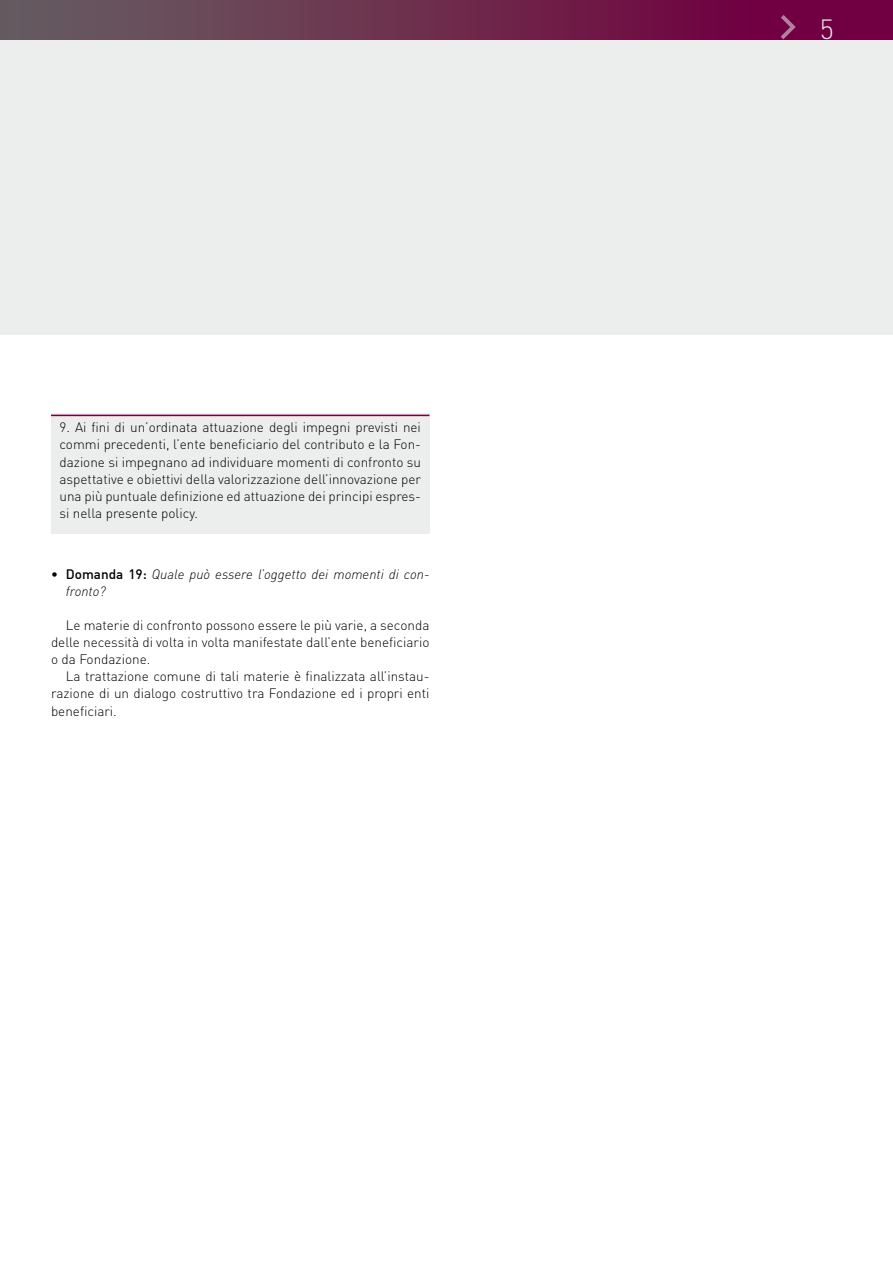
<style>
.page{position:relative;width:893px;height:1263px;background:#fff}
.page>*{position:absolute;margin:0;border:0;box-sizing:border-box;transform-origin:0 0}
.t1{font:300 27.45px "DIN";color:#eceded}
.t2{font:300 13.5px/17.1px "DIN";color:#000;text-align:justify}
.t3{font:italic 300 13.5px/17.1px "DIN";color:#000}
.s1{font-weight:500;font-style:normal}
</style>
<div class="page">
<div style="left:0;top:0;width:893px;height:335px;background:#eceded"></div>
<div style="left:0;top:0;width:893px;height:39px;background:linear-gradient(to right,#676060,#72003c)"></div>
<svg style="left:781px;top:15px;width:15px;height:24px"></svg>
<div style="left:51px;top:413px;width:378px;height:120px;background:#eceded"></div>
<hr style="left:51px;top:415px;width:378px;height:1px;background:#700041">
<p class="t2" style="left:60px;top:419px;width:363px">9. Ai fini di un’ordinata attuazione degli impegni previsti nei commi precedenti, l’ente beneficiario del contributo e la Fon&shy;dazione si impegnano ad individuare momenti di confronto su aspettative e obiettivi della valorizzazione dell’innovazione per una più puntuale definizione ed attuazione dei principi espres&shy;si nella presente policy.</p>
<p class="t3" style="left:66px;top:565px;width:365px;text-indent:-15px"><span class="s1">• Domanda 19:</span> Quale può essere l’oggetto dei momenti di con&shy;fronto?</p>
<p class="t2" style="left:51px;top:616px;width:380px;text-indent:15px">Le materie di confronto possono essere le più varie, a seconda delle necessità di volta in volta manifestate dall’ente beneficiario o da Fondazione.</p>
<p class="t2" style="left:51px;top:668px;width:380px;text-indent:15px">La trattazione comune di tali materie è finalizzata all’instau&shy;razione di un dialogo costruttivo tra Fondazione ed i propri enti beneficiari.</p>
<h1 class="t1" style="left:820px;top:13px;width:16px">5</h1>
</div>
